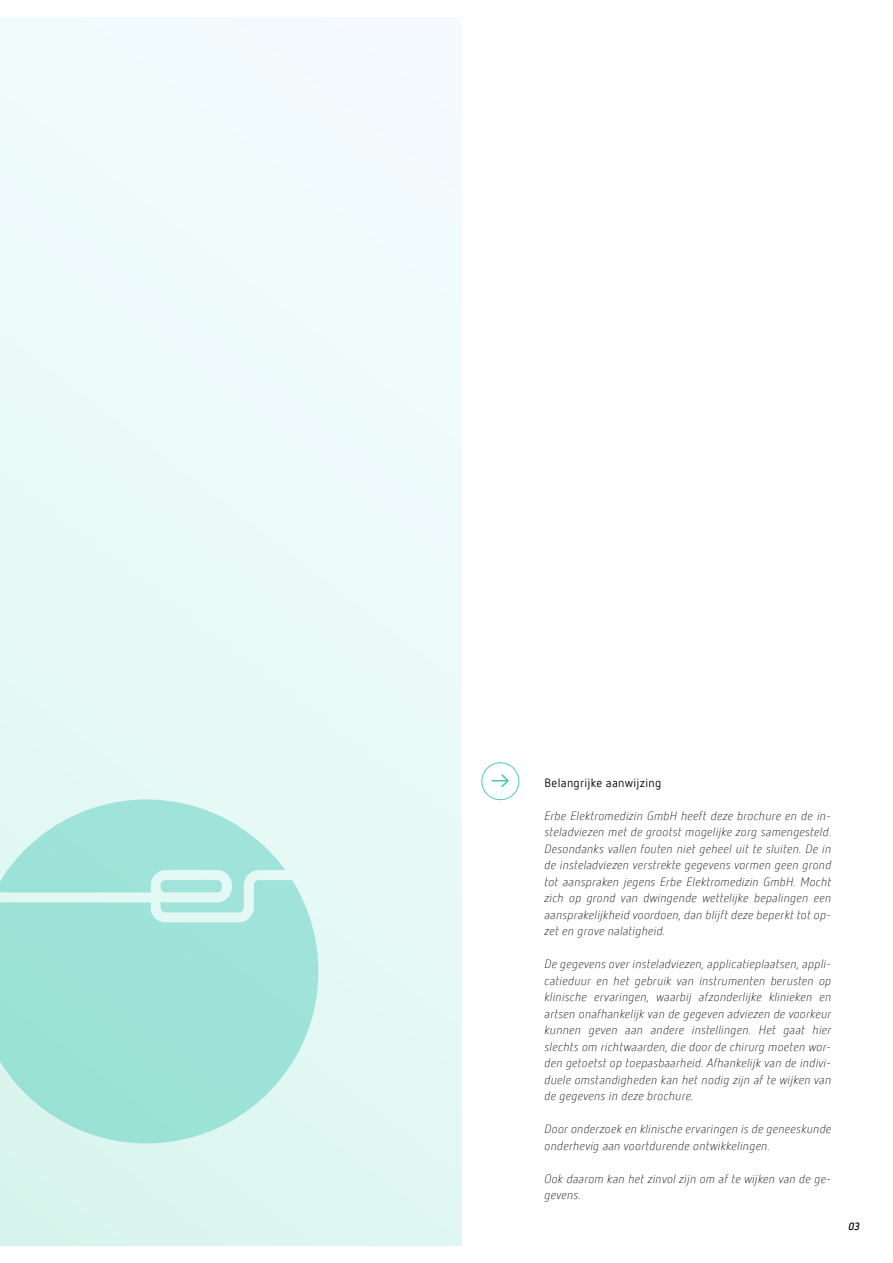
<style>
.page{position:relative;width:893px;height:1263px;background:#fff}
.page>*{position:absolute;margin:0;border:0;box-sizing:border-box;transform-origin:0 0}
.t1{font:21px "Netto Icons OT";color:#31c69e}
.t2{font:italic 300 12px/16.5px "Netto Offc Pro";letter-spacing:.02em;color:#000;text-align:justify}
.t3{font:12px "Netto Offc Pro";letter-spacing:.025em;color:#000}
.t4{font:italic 700 10.5px "Netto Offc Pro";color:#000}
.s1{font-family:"Netto Offc Pro"}
</style>
<div class="page">
<div style="left:0;top:17px;width:461px;height:1229px;background:linear-gradient(to bottom,#f4fcfe,#def7f1)"></div>
<svg style="left:0;top:880px;width:318px;height:263px;background:#a6e5db"></svg>
<svg style="left:0;top:799px;width:285px;height:113px;background:#b5e9e2"></svg>
<h1 class="t1" style="left:482px;top:768px;width:39px">U<span class="s1">▻</span></h1>
<p class="t3" style="left:544px;top:775px;width:118px">Belangrijke aanwijzing</p>
<p class="t2" style="left:544px;top:807px;width:288px">Erbe Elektromedizin GmbH heeft deze brochure en de in&shy;steladviezen met de grootst mogelijke zorg samengesteld.<br>Desondanks vallen fouten niet geheel uit te sluiten. De in de insteladviezen verstrekte gegevens vormen geen grond tot aanspraken jegens Erbe Elektromedizin GmbH. Mocht zich op grond van dwingende wettelijke bepalingen een aansprakelijkheid voordoen, dan blijft deze beperkt tot op&shy;zet en grove nalatigheid.</p>
<p class="t2" style="left:544px;top:955px;width:288px">De gegevens over insteladviezen, applicatieplaatsen, appli&shy;catieduur en het gebruik van instrumenten berusten op klinische ervaringen, waarbij afzonderlijke klinieken en artsen onafhankelijk van de gegeven adviezen de voorkeur kunnen geven aan andere instellingen. Het gaat hier slechts om richtwaarden, die door de chirurg moeten wor&shy;den getoetst op toepasbaarheid. Afhankelijk van de indivi&shy;duele omstandigheden kan het nodig zijn af te wijken van de gegevens in deze brochure.</p>
<p class="t2" style="left:544px;top:1120px;width:288px">Door onderzoek en klinische ervaringen is de geneeskunde onderhevig aan voortdurende ontwikkelingen.</p>
<p class="t2" style="left:544px;top:1170px;width:288px">Ook daarom kan het zinvol zijn om af te wijken van de ge&shy;gevens.</p>
<p class="t4" style="left:848px;top:1219px;width:13px">03</p>
</div>
